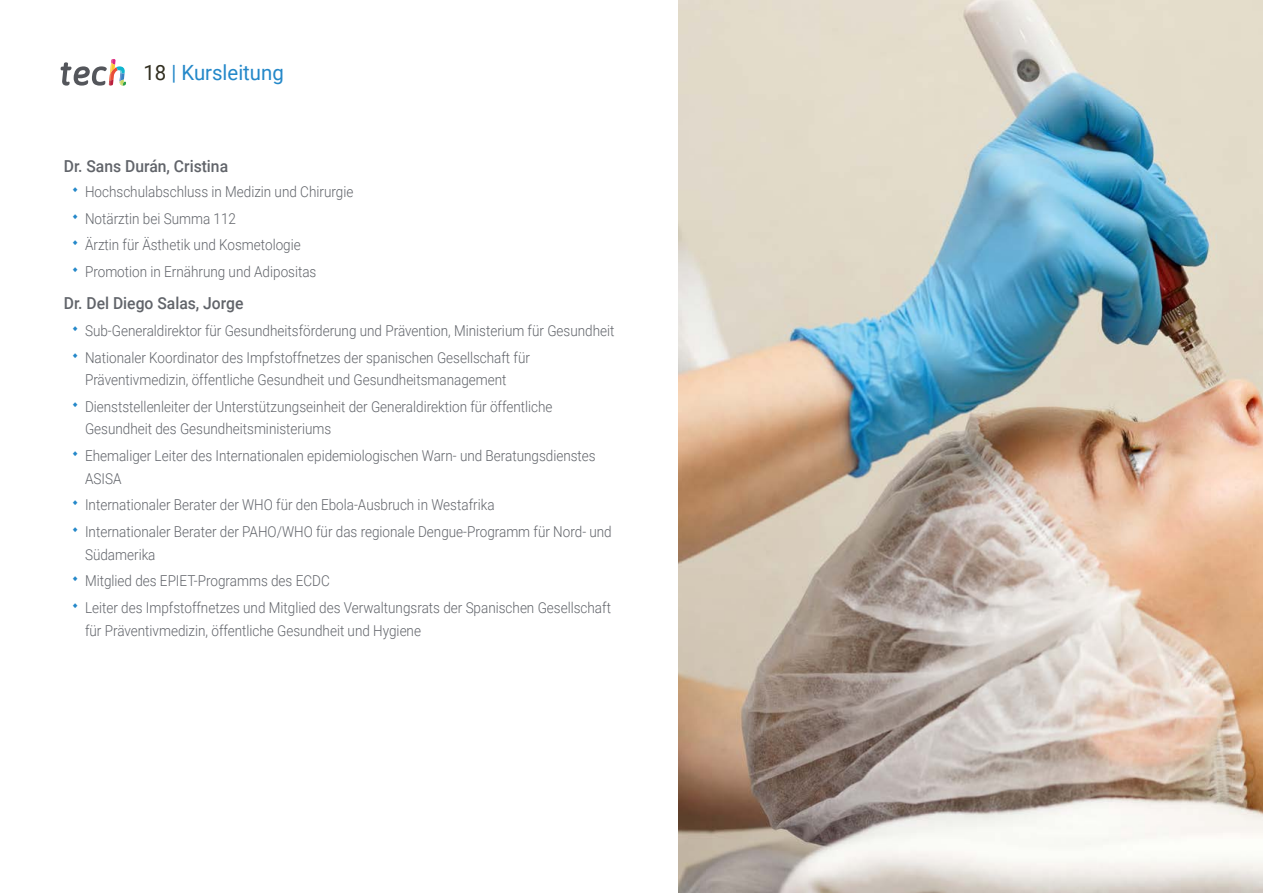
<style>
.page{position:relative;width:1263px;height:893px;background:#fff}
.page>*{position:absolute;margin:0;border:0;box-sizing:border-box;transform-origin:0 0}
.t1{font:21px "Roboto";color:#2488c9}
.t2{font:500 16.5px "Roboto";color:#61646a;scale:.95 1}
.t3{font:300 15px/26.7px "Roboto";color:#61646a;scale:.9 1}
.s1{color:#312e20}
</style>
<div class="page">
<svg style="left:61px;top:59px;width:65px;height:27px"></svg>
<img style="left:678px;top:0;width:585px;height:893px">
<h1 class="t1" style="left:144px;top:57px;width:142px"><span class="s1">18</span> | Kursleitung</h1>
<p class="t2" style="left:64px;top:155px;width:175px">Dr. Sans Durán, Cristina</p>
<p class="t3" style="left:85px;top:178px;width:300px">Hochschulabschluss in Medizin und Chirurgie Notärztin bei Summa 112<br>Ärztin für Ästhetik und Kosmetologie Promotion in Ernährung und Adipositas</p>
<p class="t2" style="left:64px;top:292px;width:191px">Dr. Del Diego Salas, Jorge</p>
<p class="t3" style="left:85px;top:317px;width:590px">Sub-Generaldirektor für Gesundheitsförderung und Prävention, Ministerium für Gesundheit<br>Nationaler Koordinator des Impfstoffnetzes der spanischen Gesellschaft für</p>
<p class="t3" style="left:85px;top:366px;width:521px">Präventivmedizin, öffentliche Gesundheit und Gesundheitsmanagement<br>Dienststellenleiter der Unterstützungseinheit der Generaldirektion für öffentliche</p>
<p class="t3" style="left:85px;top:415px;width:569px">Gesundheit des Gesundheitsministeriums<br>Ehemaliger Leiter des Internationalen epidemiologischen Warn- und Beratungsdienstes</p>
<p class="t3" style="left:85px;top:464px;width:587px">ASISA<br>Internationaler Berater der WHO für den Ebola-Ausbruch in Westafrika<br>Internationaler Berater der PAHO/WHO für das regionale Dengue-Programm für Nord- und</p>
<p class="t3" style="left:85px;top:540px;width:586px">Südamerika<br>Mitglied des EPIET-Programms des ECDC<br>Leiter des Impfstoffnetzes und Mitglied des Verwaltungsrats der Spanischen Gesellschaft</p>
<p class="t3" style="left:85px;top:616px;width:375px">für Präventivmedizin, öffentliche Gesundheit und Hygiene</p>
</div>
